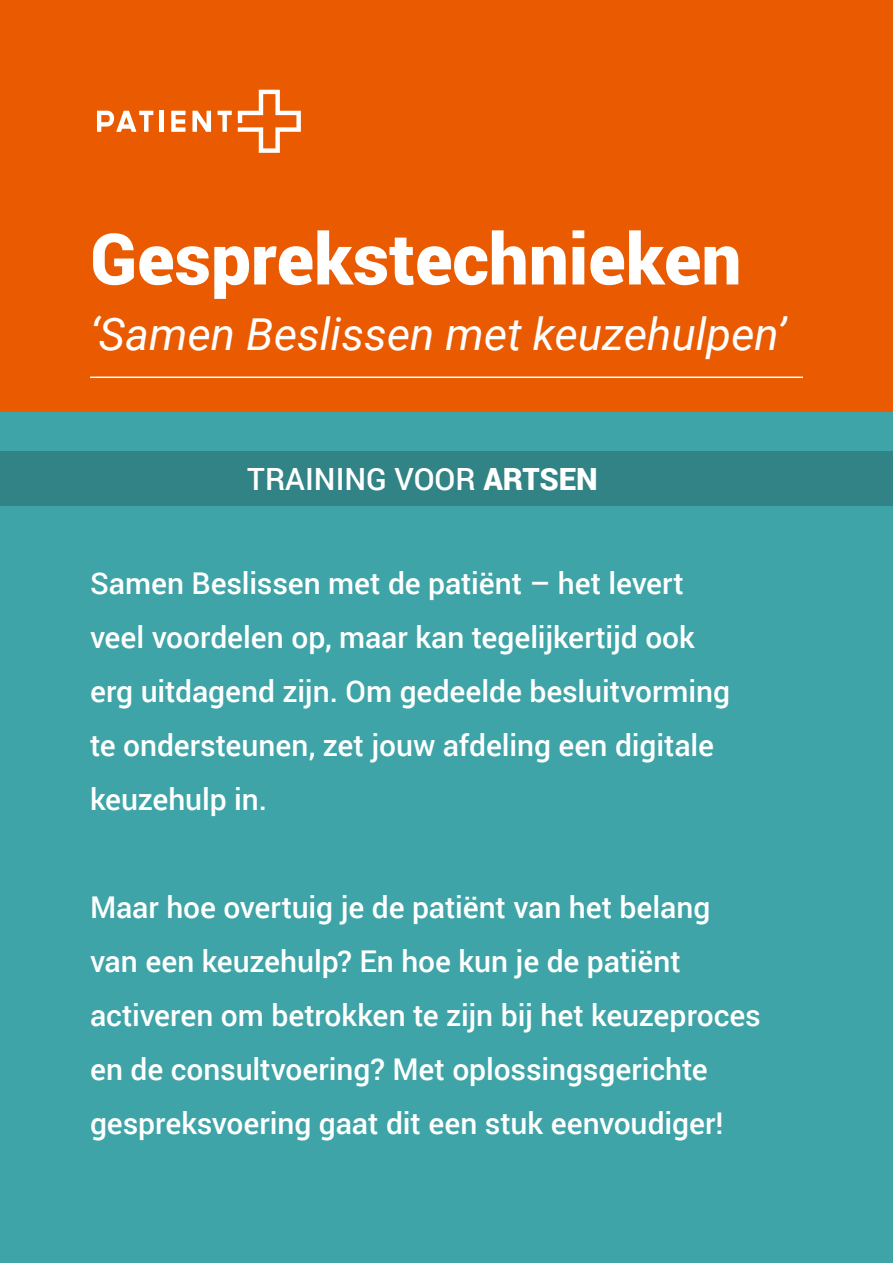
<style>
.page{position:relative;width:893px;height:1263px;background:#fff}
.page>*{position:absolute;margin:0;border:0;box-sizing:border-box;transform-origin:0 0}
.t1{font:900 71.1px "Roboto";color:#fff}
.t2{font:italic 45px "Roboto";color:#fff}
.t3{font:500 30.6px "Roboto";color:#fff}
.t4{font:500 30px/54px "Roboto";letter-spacing:-.005em;color:#fff}
.s1{font-weight:900}
</style>
<div class="page">
<div style="left:1px;top:0;width:892px;height:413px;background:#ea5a00"></div>
<div style="left:1px;top:413px;width:892px;height:850px;background:#3ea4a7"></div>
<svg style="left:97px;top:111px;width:56px;height:21px"></svg>
<hr style="left:160px;top:111px;width:4px;height:21px;background:#fff">
<svg style="left:171px;top:111px;width:15px;height:21px"></svg>
<svg style="left:192px;top:111px;width:19px;height:21px"></svg>
<svg style="left:218px;top:111px;width:14px;height:21px"></svg>
<svg style="left:238px;top:90px;width:63px;height:63px"></svg>
<hr style="left:90px;top:377px;width:713px;height:1px;background:#fff">
<div style="left:1px;top:451px;width:892px;height:54px;background:#318386"></div>
<h1 class="t1" style="left:90px;top:209px;width:653px">Gesprekstechnieken</h1>
<h2 class="t2" style="left:90px;top:303px;width:697px">‘Samen Beslissen met keuzehulpen’</h2>
<p class="t3" style="left:247px;top:457px;width:352px">TRAINING VOOR <span class="s1">ARTSEN</span></p>
<p class="t4" style="left:90px;top:555px;width:642px">Samen Beslissen met de patiënt – het levert veel voordelen op, maar kan tegelijkertijd ook erg uitdagend zijn. Om gedeelde besluitvorming te ondersteunen, zet jouw afdeling een digitale keuzehulp in.</p>
<p class="t4" style="left:90px;top:879px;width:672px">Maar hoe overtuig je de patiënt van het belang van een keuzehulp? En hoe kun je de patiënt activeren om betrokken te zijn bij het keuzeproces en de consultvoering? Met oplossingsgerichte gespreksvoering gaat dit een stuk eenvoudiger!</p>
</div>
